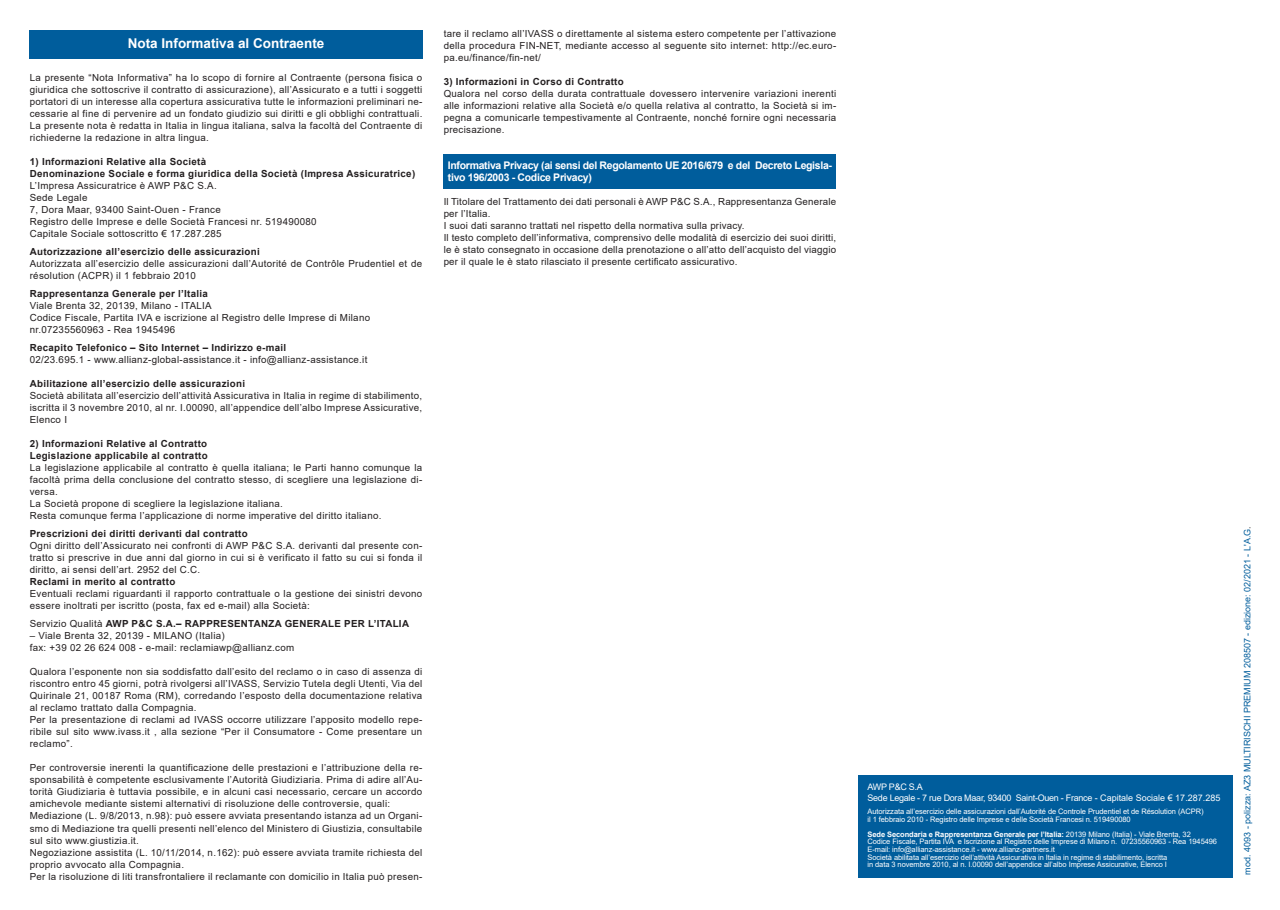
<style>
.page{position:relative;width:1280px;height:910px;background:#fff}
.page>*{position:absolute;margin:0;border:0;box-sizing:border-box;transform-origin:0 0}
.t1{font:700 13.5px "Arial";color:#fff}
.t2{font:700 10.5px/12px "Arial";letter-spacing:-.03em;color:#fff}
.t3{font:9.75px/12px "Arial";letter-spacing:.03em;color:#231f20;text-align:justify}
.t4{font:700 9.75px "Arial";letter-spacing:.03em;color:#231f20}
.t5{font:9px "Arial";letter-spacing:-.03em;color:#fff}
.t6{font:9px "Arial";color:#005d9c}
.t7{font:7.5px "Arial";letter-spacing:-.01em;color:#fff}
.t8{font:700 7.5px "Arial";letter-spacing:-.01em;color:#fff}
.s1{font-weight:400}
.s2{font-style:inherit}
.s3{color:#231f20}
</style>
<div class="page">
<div style="left:443px;top:154px;width:393px;height:34px;background:#005d9c"></div>
<div style="left:29px;top:30px;width:393px;height:28px;background:#005d9c"></div>
<div style="left:858px;top:775px;width:374px;height:102px;background:#005d9c"></div>
<p class="t1" style="left:128px;top:33px;width:198px">Nota Informativa al Contraente</p>
<p class="t3" style="left:30px;top:72px;width:394px">La presente “Nota Informativa” ha lo scopo di fornire al Contraente (persona fisica o giuridica che sottoscrive il contratto di assicurazione), all’Assicurato e a tutti i soggetti portatori di un interesse alla copertura assicurativa tutte le informazioni preliminari ne&shy;cessarie al fine di pervenire ad un fondato giudizio sui diritti e gli obblighi contrattuali.<br>La presente nota è redatta in Italia in lingua italiana, salva la facoltà del Contraente di richiederne la redazione in altra lingua.</p>
<p class="t4" style="left:30px;top:155px;width:178px">1) Informazioni Relative alla Società</p>
<p class="t4" style="left:30px;top:167px;width:387px">Denominazione Sociale e forma giuridica della Società (Impresa Assicuratrice)</p>
<p class="t3" style="left:30px;top:180px;width:188px">L’Impresa Assicuratrice è AWP P&amp;C S.A.</p>
<p class="t3" style="left:30px;top:192px;width:59px">Sede Legale</p>
<p class="t3" style="left:30px;top:204px;width:193px">7, Dora Maar, 93400 Saint-Ouen - France</p>
<p class="t3" style="left:30px;top:216px;width:288px">Registro delle Imprese e delle Società Francesi nr. 519490080</p>
<p class="t3" style="left:30px;top:228px;width:193px">Capitale Sociale sottoscritto € 17.287.285</p>
<p class="t4" style="left:30px;top:245px;width:231px">Autorizzazione all’esercizio delle assicurazioni</p>
<p class="t3" style="left:30px;top:258px;width:394px">Autorizzata all’esercizio delle assicurazioni dall’Autorité de Contrôle Prudentiel et de résolution (ACPR) il 1 febbraio 2010</p>
<p class="t4" style="left:30px;top:287px;width:180px">Rappresentanza Generale per l’Italia</p>
<p class="t3" style="left:30px;top:300px;width:184px">Viale Brenta 32, 20139, Milano - ITALIA</p>
<p class="t3" style="left:30px;top:312px;width:342px">Codice Fiscale, Partita IVA e iscrizione al Registro delle Imprese di Milano nr.07235560963 - Rea 1945496</p>
<p class="t4" style="left:30px;top:341px;width:258px">Recapito Telefonico – Sito Internet – Indirizzo e-mail</p>
<p class="t3" style="left:30px;top:354px;width:339px">02/23.695.1 - www.allianz-global-assistance.it - info@allianz-assistance.it</p>
<p class="t4" style="left:30px;top:377px;width:217px">Abilitazione all’esercizio delle assicurazioni</p>
<p class="t3" style="left:30px;top:390px;width:394px">Società abilitata all’esercizio dell’attività Assicurativa in Italia in regime di stabilimento, iscritta il 3 novembre 2010, al nr. I.00090, all’appendice dell’albo Imprese Assicurative, Elenco I</p>
<p class="t4" style="left:30px;top:437px;width:179px">2) Informazioni Relative al Contratto</p>
<p class="t4" style="left:30px;top:449px;width:179px">Legislazione applicabile al contratto</p>
<p class="t3" style="left:30px;top:462px;width:394px">La legislazione applicabile al contratto è quella italiana; le Parti hanno comunque la facoltà prima della conclusione del contratto stesso, di scegliere una legislazione di&shy;versa.</p>
<p class="t3" style="left:30px;top:498px;width:255px">La Società propone di scegliere la legislazione italiana.</p>
<p class="t3" style="left:30px;top:510px;width:353px">Resta comunque ferma l’applicazione di norme imperative del diritto italiano.</p>
<p class="t4" style="left:30px;top:527px;width:220px">Prescrizioni dei diritti derivanti dal contratto</p>
<p class="t3" style="left:30px;top:540px;width:394px">Ogni diritto dell’Assicurato nei confronti di AWP P&amp;C S.A. derivanti dal presente con&shy;tratto si prescrive in due anni dal giorno in cui si è verificato il fatto su cui si fonda il diritto, ai sensi dell’art. 2952 del C.C.</p>
<p class="t4" style="left:30px;top:575px;width:147px">Reclami in merito al contratto</p>
<p class="t3" style="left:30px;top:588px;width:394px">Eventuali reclami riguardanti il rapporto contrattuale o la gestione dei sinistri devono essere inoltrati per iscritto (posta, fax ed e-mail) alla Società:</p>
<p class="t4" style="left:30px;top:617px;width:381px"><span class="s1">Servizio Qualità</span> AWP P&amp;C S.A.– RAPPRESENTANZA GENERALE PER L’ITALIA</p>
<p class="t3" style="left:30px;top:630px;width:196px">– Viale Brenta 32, 20139 - MILANO (Italia)</p>
<p class="t3" style="left:30px;top:642px;width:266px">fax: +39 02 26 624 008 - e-mail: reclamiawp@allianz.com</p>
<p class="t3" style="left:30px;top:666px;width:394px">Qualora l’esponente non sia soddisfatto dall’esito del reclamo o in caso di assenza di riscontro entro 45 giorni, potrà rivolgersi all’IVASS, Servizio Tutela degli Utenti, Via del Quirinale 21, 00187 Roma (RM), corredando l’esposto della documentazione relativa al reclamo trattato dalla Compagnia.</p>
<p class="t3" style="left:30px;top:714px;width:394px">Per la presentazione di reclami ad IVASS occorre utilizzare l’apposito modello repe&shy;ribile sul sito www.ivass.it , alla sezione “Per il Consumatore - Come presentare un reclamo”.</p>
<p class="t3" style="left:30px;top:762px;width:394px">Per controversie inerenti la quantificazione delle prestazioni e l’attribuzione della re&shy;sponsabilità è competente esclusivamente l’Autorità Giudiziaria. Prima di adire all’Au&shy;torità Giudiziaria è tuttavia possibile, e in alcuni casi necessario, cercare un accordo amichevole mediante sistemi alternativi di risoluzione delle controversie, quali:</p>
<p class="t3" style="left:30px;top:810px;width:394px">Mediazione (L. 9/8/2013, n.98): può essere avviata presentando istanza ad un Organi&shy;smo di Mediazione tra quelli presenti nell’elenco del Ministero di Giustizia, consultabile sul sito www.giustizia.it.</p>
<p class="t3" style="left:30px;top:846px;width:394px">Negoziazione assistita (L. 10/11/2014, n.162): può essere avviata tramite richiesta del proprio avvocato alla Compagnia.</p>
<p class="t3" style="left:30px;top:870px;width:394px">Per la risoluzione di liti transfrontaliere il reclamante con domicilio in Italia può presen-</p>
<p class="t3" style="left:444px;top:28px;width:394px">tare il reclamo all’IVASS o direttamente al sistema estero competente per l’attivazione della procedura FIN-NET, mediante accesso al seguente sito internet: http://ec.euro&shy;pa.eu/finance/fin-net/</p>
<p class="t4" style="left:444px;top:75px;width:182px">3) Informazioni in Corso di Contratto</p>
<p class="t3" style="left:444px;top:88px;width:394px">Qualora nel corso della durata contrattuale dovessero intervenire variazioni inerenti alle informazioni relative alla Società e/o quella relativa al contratto, la Società si im&shy;pegna a comunicarle tempestivamente al Contraente, nonché fornire ogni necessaria precisazione.</p>
<p class="t2" style="left:448px;top:159px;width:386px">Informativa Privacy (ai sensi del Regolamento UE 2016/679 e del Decreto Legisla&shy;tivo 196/2003 - Codice Privacy)</p>
<p class="t3" style="left:444px;top:195px;width:394px">Il Titolare del Trattamento dei dati personali è AWP P&amp;C S.A., Rappresentanza Generale per l’Italia.</p>
<p class="t3" style="left:444px;top:219px;width:302px">I suoi dati saranno trattati nel rispetto della normativa sulla privacy.</p>
<p class="t3" style="left:444px;top:231px;width:394px">Il testo completo dell’informativa, comprensivo delle modalità di esercizio dei suoi diritti, le è stato consegnato in occasione della prenotazione o all’atto dell’acquisto del viaggio per il quale le è stato rilasciato il presente certificato assicurativo.</p>
<p class="t5" style="left:867px;top:780px;width:57px">AWP P&amp;C S.A</p>
<p class="t5" style="left:867px;top:791px;width:354px">Sede Legale - 7 rue Dora Maar, 93400 Saint-Ouen - France - Capitale Sociale € 17.287.285</p>
<p class="t7" style="left:867px;top:806px;width:337px">Autorizzata all’esercizio delle assicurazioni dall’Autorité de Controle Prudentiel et de Résolution (ACPR)</p>
<p class="t7" style="left:867px;top:814px;width:265px">il 1 febbraio 2010 - Registro delle Imprese e delle Società Francesi n. 519490080</p>
<p class="t8" style="left:867px;top:829px;width:325px">Sede Secondaria e Rappresentanza Generale per l’Italia: <span class="s1">20139 Milano (Italia) - Viale Brenta, 32</span></p>
<p class="t7" style="left:867px;top:836px;width:351px">Codice Fiscale, Partita IVA e Iscrizione al Registro delle Imprese di Milano n. 07235560963 - Rea 1945496</p>
<p class="t7" style="left:867px;top:845px;width:189px">E-mail: info@allianz-assistance.it - www.allianz-partners.it</p>
<p class="t7" style="left:867px;top:852px;width:301px">Società abilitata all’esercizio dell’attività Assicurativa in Italia in regime di stabilimento, iscritta</p>
<p class="t7" style="left:867px;top:860px;width:301px">in data 3 novembre 2010, al n. I.00090 dell’appendice all’albo Imprese Assicurative, Elenco I</p>
<p class="t6" style="left:1241px;top:874px;width:350px;rotate:-90deg">mod. 40<span class="s2">9</span>3 - polizza: AZ3 MULTIRISCHI PREMIUM 208507 - edizione: 02/2021 - L'A.G<span class="s3">.</span></p>
</div>
